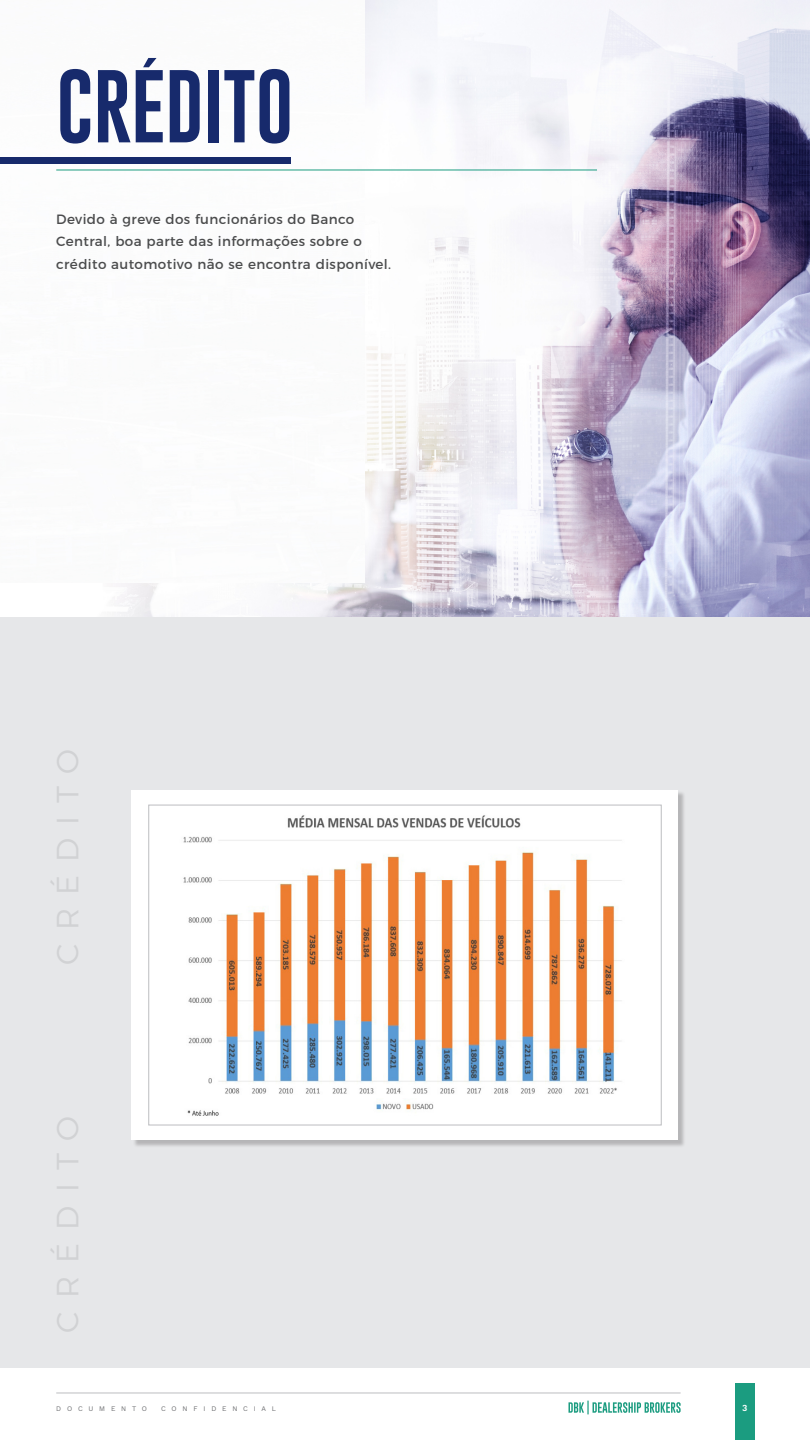
<style>
.page{position:relative;width:810px;height:1440px;background:#fff}
.page>*{position:absolute;margin:0;border:0;box-sizing:border-box;transform-origin:0 0}
.t1{font:75.45px "Gobold";letter-spacing:-.01em;color:#172a6c}
.t2{font:300 30.6px "Montserrat";letter-spacing:.43em;color:#d1d2d4}
.t3{font:13.5px/22.5px "Montserrat";letter-spacing:.03em;color:#4b4c4d}
.t4{font:600 9.07px "Work Sans";color:#fff}
.t5{font:6.9px "Work Sans";letter-spacing:.84em;color:#6c6d70}
</style>
<div class="page">
<div style="left:735px;top:1384px;width:20px;height:56px;background:#1b9c80"></div>
<hr style="left:56px;top:1393px;width:625px;height:1px;background:#bcbdc0">
<svg style="left:568px;top:1401px;width:113px;height:13px"></svg>
<img style="left:117px;top:0;width:693px;height:617px">
<img style="left:56px;top:0;width:308px;height:582px">
<div style="left:0;top:617px;width:810px;height:751px;background:#e6e7e9"></div>
<div style="left:133px;top:791px;width:553px;height:356px;background:#231f20;opacity:.25"></div>
<div style="left:132px;top:790px;width:546px;height:350px;background:#fff"></div>
<img style="left:183px;top:815px;width:439px;height:301px">
<div style="left:148px;top:805px;width:514px;height:320px;border:1px solid #bcbdc0"></div>
<div style="left:0;top:157px;width:290px;height:7px;background:#172a6c"></div>
<hr style="left:56px;top:170px;width:541px;height:1px;background:#1b9c80">
<p class="t1" style="left:56px;top:58px;width:239px">CRÉDITO</p>
<p class="t3" style="left:56px;top:207px;width:337px">Devido à greve dos funcionários do Banco<br>Central, boa parte das informações sobre o crédito automotivo não se encontra disponível.</p>
<p class="t2" style="left:44px;top:965px;width:218px;rotate:-90deg">CRÉDITO</p>
<p class="t2" style="left:44px;top:1333px;width:218px;rotate:-90deg">CRÉDITO</p>
<p class="t5" style="left:56px;top:1404px;width:92px">DOCUMENTO</p>
<p class="t5" style="left:161px;top:1404px;width:116px">CONFIDENCIAL</p>
<p class="t4" style="left:742px;top:1402px;width:7px">3</p>
</div>
